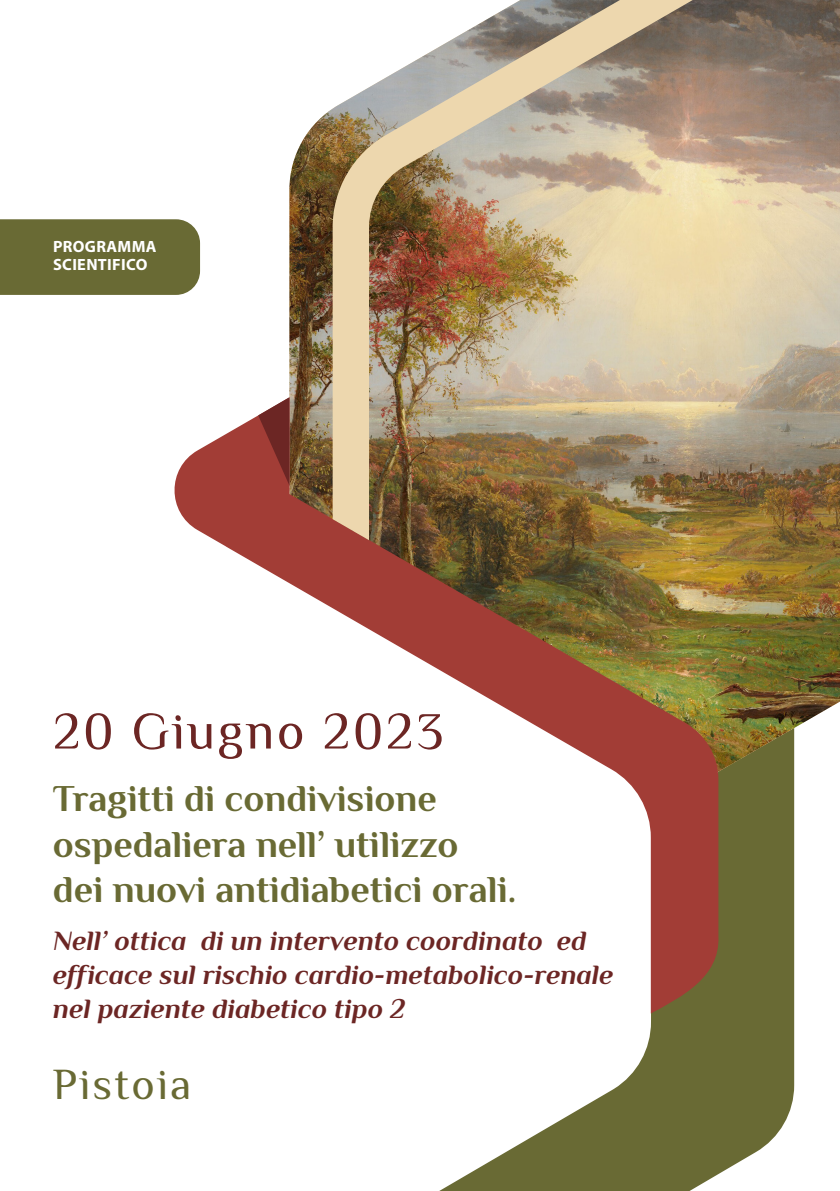
<style>
.page{position:relative;width:840px;height:1191px;background:#fff}
.page>*{position:absolute;margin:0;border:0;box-sizing:border-box;transform-origin:0 0}
.t1{font:52px "Philosopher";letter-spacing:.05em;color:#6c2624}
.t2{font:44px "Philosopher";letter-spacing:.05em;color:#696a34}
.t3{font:700 38px/45.6px "Philosopher";color:#696a34}
.t4{font:italic 700 28px/33.6px "Philosopher";color:#6c2624}
.t5{font:700 16.4px "Myriad Pro";letter-spacing:.02em;color:#fff}
</style>
<div class="page">
<svg style="left:439px;top:1013px;width:241px;height:178px"></svg>
<svg style="left:680px;top:797px;width:115px;height:394px;background:#787949"></svg>
<img style="left:289px;top:109px;width:550px;height:669px">
<svg style="left:174px;top:397px;width:545px;height:616px"></svg>
<svg style="left:258px;top:397px;width:31px;height:89px;background:#914642"></svg>
<img style="left:332px;top:0;width:507px;height:540px">
<div style="left:0;top:219px;width:200px;height:76px;background:#696a34"></div>
<p class="t5" style="left:53px;top:236px;width:105px">PROGRAMMA</p>
<p class="t5" style="left:53px;top:254px;width:96px">SCIENTIFICO</p>
<p class="t1" style="left:53px;top:698px;width:392px">20 Giugno 2023</p>
<p class="t3" style="left:53px;top:775px;width:407px">Tragitti di condivisione ospedaliera nell’ utilizzo</p>
<p class="t3" style="left:53px;top:867px;width:464px">dei nuovi antidiabetici orali.</p>
<p class="t4" style="left:53px;top:924px;width:561px">Nell’ ottica di un intervento coordinato ed efficace sul rischio cardio-metabolico-renale nel paziente diabetico tipo 2</p>
<p class="t2" style="left:53px;top:1055px;width:140px">Pistoia</p>
</div>
